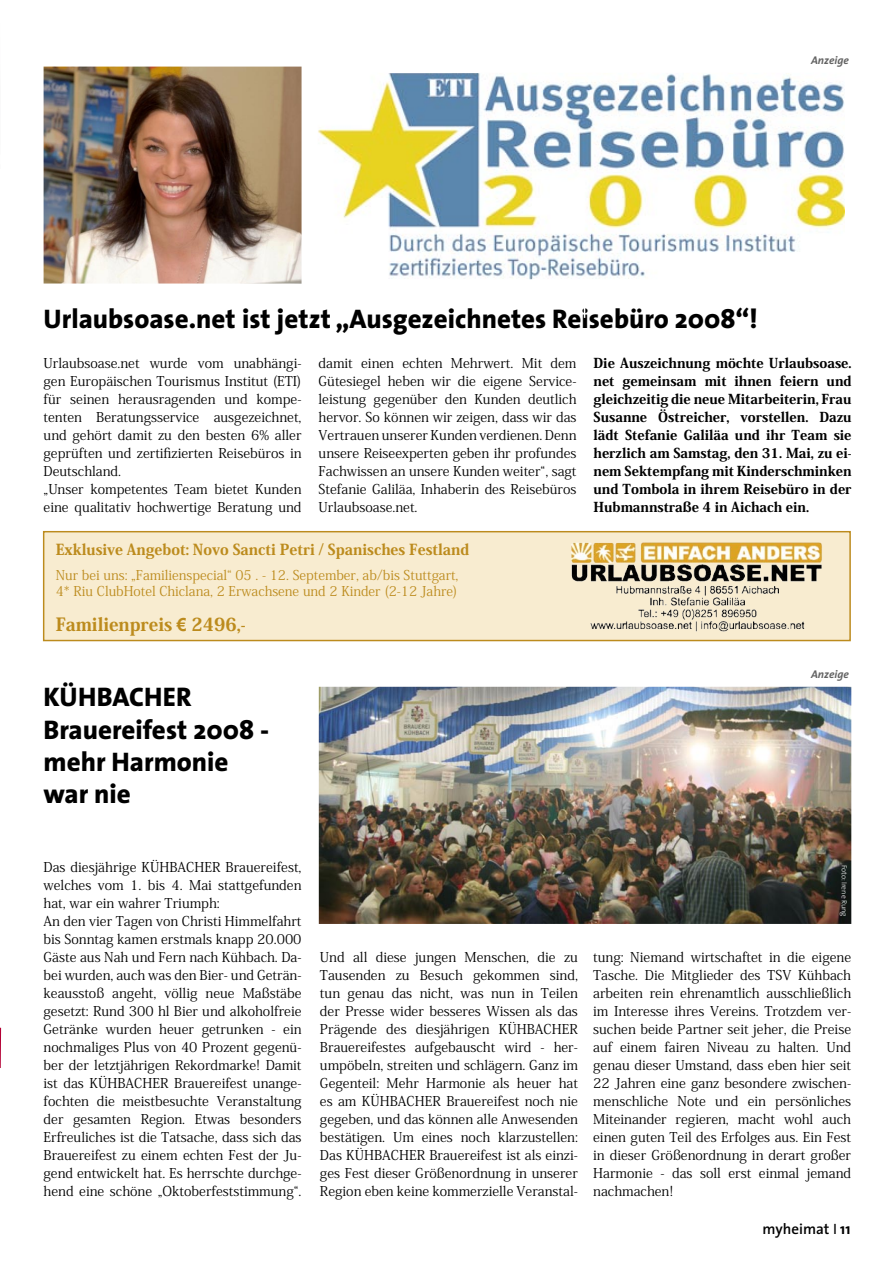
<style>
.page{position:relative;width:893px;height:1263px;background:#fff}
.page>*{position:absolute;margin:0;border:0;box-sizing:border-box;transform-origin:0 0}
.headline_outtext_0_5{font:800 27px/32.4px "The Sans";color:#000}
.text{font:800 18px "Koz Min Std";color:#bc8b1d}
.text-2{font:800 15px "Koz Min Std";color:#bc8b1d}
.t1{font:600 15px "The Sans";color:#000}
.text-3{font:13.5px/18px "Koz Min Std";color:#000;text-align:justify}
.text-4{font:800 13.5px/18px "Koz Min Std";color:#000;text-align:justify}
.text-5{font:13.5px "Koz Min Std";color:#bc8b1d}
.t2{font:italic 700 11.25px "The Sans";color:#636363}
.image_author{font:300 7.5px "The Sans";color:#fff}
.s1{font-family:"Koz Min Pro"}
.s2{font-family:"Arial";font-weight:700}
.s3{font-weight:400}
.s4{font-weight:700}
</style>
<div class="page">
<svg style="left:0;top:1027px;width:2px;height:41px"></svg>
<img style="left:319px;top:687px;width:532px;height:237px">
<img style="left:44px;top:67px;width:258px;height:216px">
<div style="left:44px;top:532px;width:806px;height:108px;background:#f8ecd0"></div>
<div style="left:43px;top:531px;width:808px;height:110px;border:1px solid #bc8b1d"></div>
<img style="left:318px;top:73px;width:527px;height:207px">
<img style="left:571px;top:542px;width:251px;height:90px">
<p class="t2" style="left:811px;top:51px;width:39px">Anzeige</p>
<p class="headline_outtext_0_5" style="left:44px;top:302px;width:716px">Urlaubsoase.net ist jetzt „Ausgezeichnetes Reisebüro 2008“!</p>
<p class="text-3" style="left:44px;top:354px;width:259px">Urlaubsoase.net wurde vom unabhängi&shy;gen Europäischen Tourismus Institut (ETI) für seinen herausragenden und kompe&shy;tenten Beratungsservice ausgezeichnet, und gehört damit zu den besten 6% aller geprüften und zertifizierten Reisebüros in Deutschland.</p>
<p class="text-3" style="left:44px;top:480px;width:259px">„Unser kompetentes Team bietet Kunden eine qualitativ hochwertige Beratung und</p>
<p class="text-3" style="left:319px;top:354px;width:259px">damit einen echten Mehrwert. Mit dem Gütesiegel heben wir die eigene Service&shy;leistung gegenüber den Kunden deutlich hervor. So können wir zeigen, dass wir das Vertrauen unserer Kunden verdienen. Denn unsere Reiseexperten geben ihr profundes Fachwissen an unsere Kunden weiter“, sagt Stefanie Galiläa, Inhaberin des Reisebüros Urlaubsoase.net.</p>
<p class="text-4" style="left:593px;top:354px;width:260px">Die Auszeichnung möchte Urlaubsoase. net gemeinsam mit ihnen feiern und gleichzeitig die neue Mitarbeiterin, Frau Susanne Östreicher, vorstellen. Dazu lädt Stefanie Galiläa und ihr Team sie herzlich am Samstag, den 31. Mai, zu ei&shy;nem Sektempfang mit Kinderschminken und Tombola in ihrem Reisebüro in der Hubmannstraße 4 in Aichach ein.</p>
<p class="text-2" style="left:56px;top:539px;width:415px"><span class="s1">Exklusive Angebot:</span> Novo Sancti Petri / Spanisches Festland</p>
<p class="text-5" style="left:56px;top:567px;width:404px">Nur bei uns: „Familienspecial“ 05 . - 12. September, ab/bis Stuttgart,</p>
<p class="text-5" style="left:56px;top:583px;width:403px">4* Riu ClubHotel Chiclana, 2 Erwachsene und 2 Kinder (2-12 Jahre)</p>
<p class="text" style="left:56px;top:612px;width:191px">Familienpreis <span class="s2">€</span> 2496,-</p>
<p class="headline_outtext_0_5" style="left:44px;top:680px;width:150px">KÜHBACHER</p>
<p class="headline_outtext_0_5" style="left:44px;top:713px;width:227px">Brauereifest 2008 - mehr Harmonie</p>
<p class="headline_outtext_0_5" style="left:44px;top:777px;width:89px">war nie</p>
<p class="t2" style="left:811px;top:664px;width:39px">Anzeige</p>
<p class="text-3" style="left:44px;top:858px;width:259px">Das diesjährige KÜHBACHER Brauereifest, welches vom 1. bis 4. Mai stattgefunden hat, war ein wahrer Triumph:</p>
<p class="text-3" style="left:44px;top:912px;width:259px">An den vier Tagen von Christi Himmelfahrt bis Sonntag kamen erstmals knapp 20.000<br>Gäste aus Nah und Fern nach Kühbach. Da&shy;bei wurden, auch was den Bier- und Geträn&shy;keausstoß angeht, völlig neue Maßstäbe gesetzt: Rund 300 hl Bier und alkoholfreie Getränke wurden heuer getrunken - ein nochmaliges Plus von 40 Prozent gegenü&shy;ber der letztjährigen Rekordmarke! Damit ist das KÜHBACHER Brauereifest unange&shy;fochten die meistbesuchte Veranstaltung der gesamten Region. Etwas besonders Erfreuliches ist die Tatsache, dass sich das Brauereifest zu einem echten Fest der Ju&shy;gend entwickelt hat. Es herrschte durchge&shy;hend eine schöne „Oktoberfeststimmung“.</p>
<p class="image_author" style="left:850px;top:865px;width:53px;rotate:90deg">Foto: Irene Rung</p>
<p class="text-3" style="left:320px;top:948px;width:259px">Und all diese jungen Menschen, die zu Tausenden zu Besuch gekommen sind, tun genau das nicht, was nun in Teilen der Presse wider besseres Wissen als das Prägende des diesjährigen KÜHBACHER Brauereifestes aufgebauscht wird - her&shy;umpöbeln, streiten und schlägern. Ganz im Gegenteil: Mehr Harmonie als heuer hat es am KÜHBACHER Brauereifest noch nie gegeben, und das können alle Anwesenden bestätigen. Um eines noch klarzustellen:<br>Das KÜHBACHER Brauereifest ist als einzi&shy;ges Fest dieser Größenordnung in unserer Region eben keine kommerzielle Veranstal-</p>
<p class="text-3" style="left:593px;top:948px;width:259px">tung: Niemand wirtschaftet in die eigene Tasche. Die Mitglieder des TSV Kühbach arbeiten rein ehrenamtlich ausschließlich im Interesse ihres Vereins. Trotzdem ver&shy;suchen beide Partner seit jeher, die Preise auf einem fairen Niveau zu halten. Und genau dieser Umstand, dass eben hier seit 22 Jahren eine ganz besondere zwischen&shy;menschliche Note und ein persönliches Miteinander regieren, macht wohl auch einen guten Teil des Erfolges aus. Ein Fest in dieser Größenordnung in derart großer Harmonie - das soll erst einmal jemand nachmachen!</p>
<p class="t1" style="left:763px;top:1217px;width:89px">myheimat <span class="s3">I</span> <span class="s4">11</span></p>
</div>
